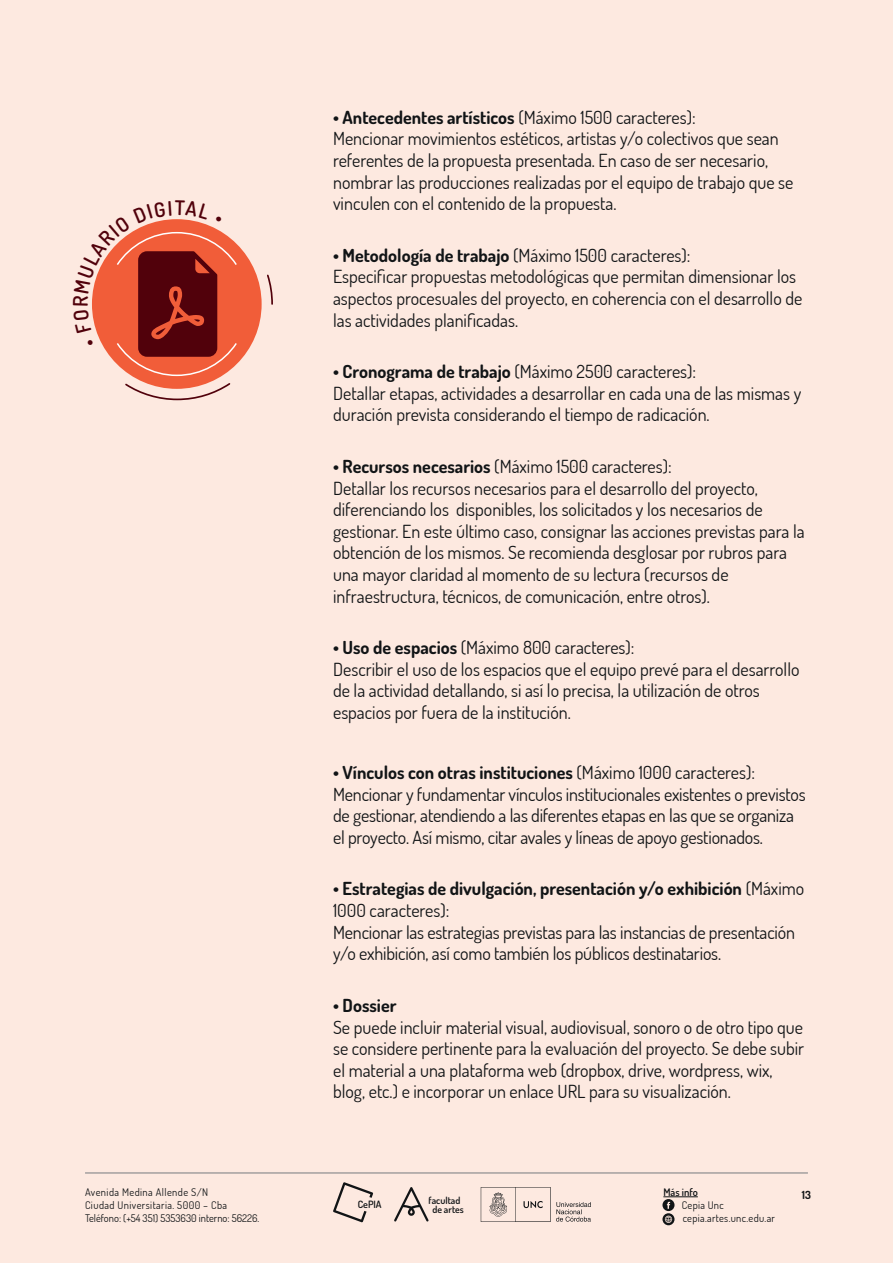
<style>
.page{position:relative;width:893px;height:1263px;background:#fde9e0}
.page>*{position:absolute;margin:0;border:0;box-sizing:border-box;transform-origin:0 0}
.t1{font:18px/21.6px "Dosis";color:#111416}
.t2{font:700 18px "Dosis";color:#111416}
.t3{font:700 11.25px "Dosis";color:#111416}
.t4{font:10.5px/12.9px "Dosis";letter-spacing:.03em;color:#111416}
.t5{font:600 10.5px "Dosis";color:#111416}
.t6{font:600 10.05px "Dosis";color:#111416}
.t7{font:600 9.75px "Dosis";color:#111416}
.s1{font-weight:700}
</style>
<div class="page">
<div style="left:92px;top:219px;width:170px;height:170px;background:#f15d39;border-radius:50%"></div>
<svg style="left:267px;top:274px;width:6px;height:31px"></svg>
<hr style="left:85px;top:1172px;width:723px;height:1px;background:#767a7f">
<hr style="left:663px;top:1196px;width:35px;height:1px;background:#111416">
<svg style="left:662px;top:1199px;width:12px;height:26px"></svg>
<svg style="left:394px;top:1187px;width:35px;height:34px"></svg>
<svg style="left:333px;top:1182px;width:40px;height:40px"></svg>
<svg style="left:481px;top:1187px;width:110px;height:35px"></svg>
<svg style="left:92px;top:219px;width:146px;height:182px"></svg>
<p class="t1" style="left:333px;top:106px;width:462px"><span class="s1">• Antecedentes artísticos</span> (Máximo 1500 caracteres):<br>Mencionar movimientos estéticos, artistas y/o colectivos que sean referentes de la propuesta presentada. En caso de ser necesario, nombrar las producciones realizadas por el equipo de trabajo que se vinculen con el contenido de la propuesta.</p>
<p class="t1" style="left:333px;top:244px;width:471px"><span class="s1">• Metodología de trabajo</span> (Máximo 1500 caracteres):<br>Especificar propuestas metodológicas que permitan dimensionar los aspectos procesuales del proyecto, en coherencia con el desarrollo de las actividades planificadas.</p>
<p class="t1" style="left:333px;top:360px;width:470px"><span class="s1">• Cronograma de trabajo</span> (Máximo 2500 caracteres):<br>Detallar etapas, actividades a desarrollar en cada una de las mismas y duración prevista considerando el tiempo de radicación.</p>
<p class="t1" style="left:333px;top:455px;width:473px"><span class="s1">• Recursos necesarios</span> (Máximo 1500 caracteres):<br>Detallar los recursos necesarios para el desarrollo del proyecto, diferenciando los disponibles, los solicitados y los necesarios de gestionar. En este último caso, consignar las acciones previstas para la obtención de los mismos. Se recomienda desglosar por rubros para una mayor claridad al momento de su lectura (recursos de infraestructura, técnicos, de comunicación, entre otros).</p>
<p class="t1" style="left:333px;top:636px;width:468px"><span class="s1">• Uso de espacios</span> (Máximo 800 caracteres):<br>Describir el uso de los espacios que el equipo prevé para el desarrollo de la actividad detallando, si así lo precisa, la utilización de otros espacios por fuera de la institución.</p>
<p class="t1" style="left:333px;top:761px;width:474px"><span class="s1">• Vínculos con otras instituciones</span> (Máximo 1000 caracteres):<br>Mencionar y fundamentar vínculos institucionales existentes o previstos de gestionar, atendiendo a las diferentes etapas en las que se organiza el proyecto. Así mismo, citar avales y líneas de apoyo gestionados.</p>
<p class="t1" style="left:333px;top:877px;width:473px"><span class="s1">• Estrategias de divulgación, presentación y/o exhibición</span> (Máximo 1000 caracteres):<br>Mencionar las estrategias previstas para las instancias de presentación y/o exhibición, así como también los públicos destinatarios.</p>
<p class="t2" style="left:333px;top:994px;width:65px">• Dossier</p>
<p class="t1" style="left:333px;top:1016px;width:473px">Se puede incluir material visual, audiovisual, sonoro o de otro tipo que se considere pertinente para la evaluación del proyecto. Se debe subir el material a una plataforma web (dropbox, drive, wordpress, wix, blog, etc.) e incorporar un enlace URL para su visualización.</p>
<p class="t4" style="left:85px;top:1186px;width:176px">Avenida Medina Allende S/N<br>Ciudad Universitaria. 5000 – Cba<br>Teléfono: (+54 351) 5353630 interno: 56226.</p>
<p class="t5" style="left:663px;top:1185px;width:36px">Más info</p>
<p class="t7" style="left:428px;top:1194px;width:33px">facultad</p>
<p class="t6" style="left:358px;top:1198px;width:25px">CePIA</p>
<p class="t4" style="left:682px;top:1198px;width:95px">Cepia Unc cepia.artes.unc.edu.ar</p>
<p class="t7" style="left:432px;top:1203px;width:33px">de artes</p>
<p class="t3" style="left:802px;top:1188px;width:11px">13</p>
</div>
